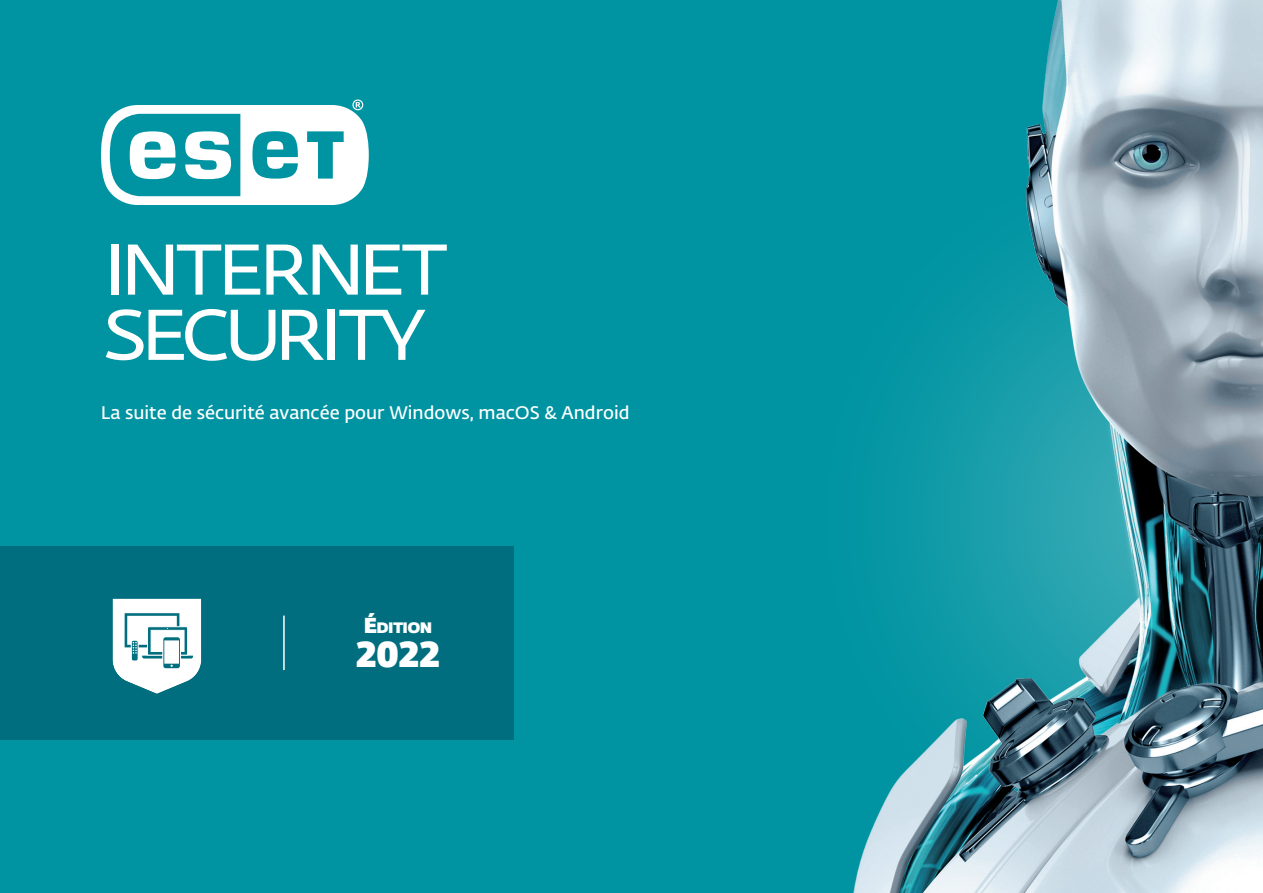
<style>
.page{position:relative;width:1263px;height:893px;background:#0094a2}
.page>*{position:absolute;margin:0;border:0;box-sizing:border-box;transform-origin:0 0}
.t1{font:800 35.7px "Fedra Sans Dis Std";color:#fff}
.t2{font:18px "Fedra Sans Alt Pro Demi LF";color:#fff}
.t3{font:800 15px "Fedra Sans Dis Std";color:#fff}
.s1{font-size:21.45px}
</style>
<div class="page">
<img style="left:853px;top:0;width:410px;height:893px">
<svg style="left:106px;top:309px;width:169px;height:52px"></svg>
<svg style="left:282px;top:310px;width:42px;height:50px"></svg>
<div style="left:327px;top:310px;width:7px;height:50px;background:#fff"></div>
<svg style="left:339px;top:310px;width:86px;height:50px"></svg>
<div style="left:111px;top:245px;width:7px;height:50px;background:#fff"></div>
<svg style="left:128px;top:245px;width:132px;height:50px"></svg>
<svg style="left:266px;top:245px;width:92px;height:50px"></svg>
<svg style="left:366px;top:245px;width:81px;height:50px"></svg>
<svg style="left:101px;top:100px;width:268px;height:105px"></svg>
<div style="left:0;top:546px;width:513px;height:193px;background:#006e7e"></div>
<hr style="left:283px;top:616px;width:2px;height:54px;background:#fff">
<svg style="left:112px;top:598px;width:90px;height:96px"></svg>
<p class="t2" style="left:101px;top:399px;width:530px">La suite de sécurité avancée pour Windows, macOS &amp; Android</p>
<p class="t3" style="left:364px;top:616px;width:69px"><span class="s1">É</span>dition</p>
<p class="t1" style="left:356px;top:625px;width:86px">2022</p>
</div>
